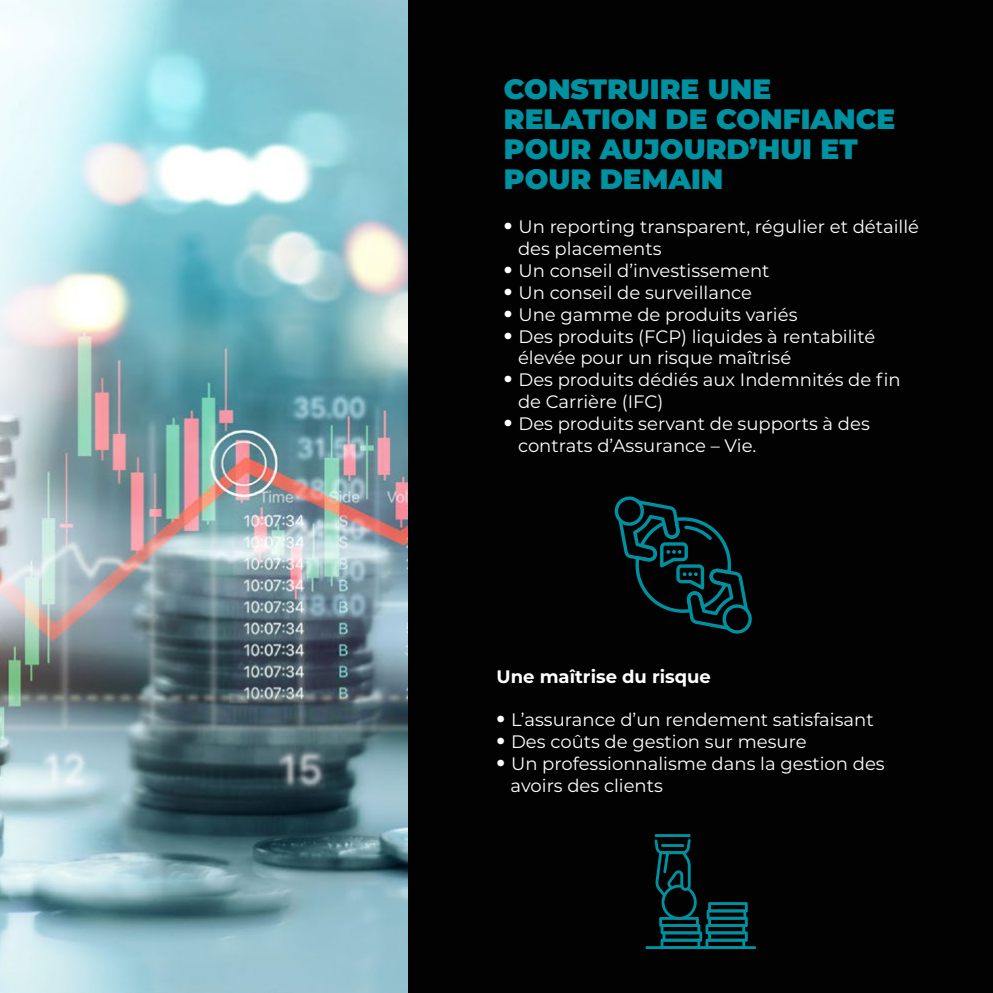
<style>
.page{position:relative;width:993px;height:993px;background:#fff}
.page>*{position:absolute;margin:0;border:0;box-sizing:border-box;transform-origin:0 0}
.t1{font:900 28px/30px "Montserrat";color:#0091a1}
.t2{font:18px/21.6px "Montserrat";color:#fff}
.t3{font:700 18px "Montserrat";color:#fff}
.s1{font-weight:900;font-size:20px}
</style>
<div class="page">
<img style="left:0;top:0;width:408px;height:992px">
<div style="left:408px;top:0;width:584px;height:992px;background:#020203"></div>
<svg style="left:614px;top:496px;width:138px;height:137px"></svg>
<hr style="left:654px;top:833px;width:36px;height:3px;background:#0091a1">
<svg style="left:654px;top:839px;width:93px;height:106px"></svg>
<hr style="left:645px;top:945px;width:110px;height:3px;background:#0091a1">
<h1 class="t1" style="left:503px;top:72px;width:393px">CONSTRUIRE UNE<br>RELATION DE CONFIANCE<br>POUR AUJOURD’HUI ET<br>POUR DEMAIN</h1>
<p class="t2" style="left:518px;top:215px;width:402px;text-indent:-14px"><span class="s1">•</span> Un reporting transparent, régulier et détaillé des placements</p>
<p class="t2" style="left:503px;top:259px;width:267px"><span class="s1">•</span> Un conseil d’investissement</p>
<p class="t2" style="left:503px;top:281px;width:250px"><span class="s1">•</span> Un conseil de surveillance</p>
<p class="t2" style="left:503px;top:303px;width:295px"><span class="s1">•</span> Une gamme de produits variés</p>
<p class="t2" style="left:518px;top:325px;width:358px;text-indent:-14px"><span class="s1">•</span> Des produits (FCP) liquides à rentabilité élevée pour un risque maîtrisé</p>
<p class="t2" style="left:518px;top:368px;width:384px;text-indent:-14px"><span class="s1">•</span> Des produits dédiés aux Indemnités de fin de Carrière (IFC)</p>
<p class="t2" style="left:518px;top:412px;width:353px;text-indent:-14px"><span class="s1">•</span> Des produits servant de supports à des contrats d’Assurance – Vie.</p>
<p class="t3" style="left:496px;top:663px;width:216px">Une maîtrise du risque</p>
<p class="t2" style="left:496px;top:708px;width:378px"><span class="s1">•</span> L’assurance d’un rendement satisfaisant</p>
<p class="t2" style="left:496px;top:730px;width:311px"><span class="s1">•</span> Des coûts de gestion sur mesure</p>
<p class="t2" style="left:510px;top:752px;width:375px;text-indent:-14px"><span class="s1">•</span> Un professionnalisme dans la gestion des avoirs des clients</p>
</div>
